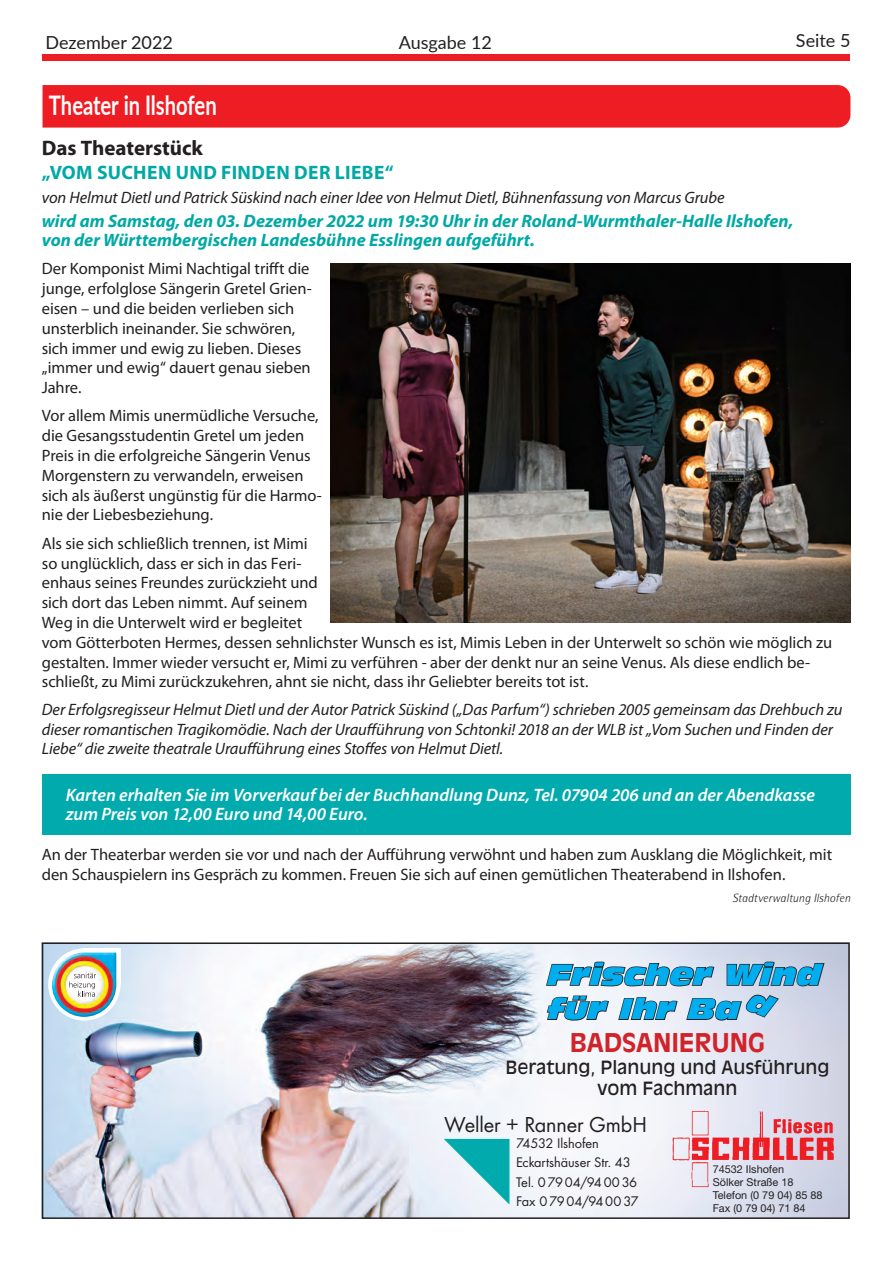
<style>
.page{position:relative;width:893px;height:1263px;background:#fff}
.page>*{position:absolute;margin:0;border:0;box-sizing:border-box;transform-origin:0 0}
.t1{font:italic 28.5px/34.2px "Antique Olive Nord";color:#00aeef}
.t2{font:700 27px "Lato";letter-spacing:-.005em;color:#fff;scale:.75 1}
.t3{font:700 25.5px "Antique Olive";color:#d1232a}
.t4{font:22.5px "Futura Boo";letter-spacing:-.005em;color:#231f20}
.t5{font:700 21px "Myriad Pro";letter-spacing:-.005em;color:#231f20}
.t6{font:700 19.5px "Myriad Pro";letter-spacing:.02em;color:#00a9a5}
.t7{font:italic 700 18px/19.5px "Myriad Pro";color:#00a9a5}
.t8{font:italic 600 18px/19.5px "Myriad Pro";letter-spacing:-.005em;color:#fff}
.t9{font:18px/21.6px "Antique Olive";color:#231f20;text-align:center}
.t10{font:18px "Lato";color:#231f20}
.t11{font:16.5px/19.8px "Myriad Pro";letter-spacing:-.005em;color:#231f20}
.t12{font:italic 16.5px/19.5px "Myriad Pro";letter-spacing:-.005em;color:#231f20}
.t13{font:14.4px/19.5px "Futura Boo";letter-spacing:-.005em;color:#231f20}
.t14{font:italic 300 12px "Rotis Semi Sans";letter-spacing:.005em;color:#231f20}
.t15{font:10.95px/13px "Helvetica Neue";color:#231f20}
</style>
<div class="page">
<div style="left:43px;top:54px;width:807px;height:7px;background:#ee1d23"></div>
<div style="left:43px;top:85px;width:807px;height:43px;background:#ee1d23"></div>
<img style="left:331px;top:264px;width:519px;height:359px">
<div style="left:42px;top:774px;width:808px;height:61px;background:#00aaad"></div>
<img style="left:45px;top:945px;width:802px;height:271px">
<div style="left:42px;top:942px;width:808px;height:277px;border:2px solid #231f20"></div>
<img style="left:664px;top:1110px;width:171px;height:79px">
<svg style="left:444px;top:1139px;width:65px;height:65px"></svg>
<div style="left:83px;top:948px;width:37px;height:37px;background:#fff"></div>
<svg style="left:48px;top:948px;width:72px;height:73px"></svg>
<img style="left:52px;top:952px;width:64px;height:65px">
<svg style="left:545px;top:961px;width:280px;height:136px"></svg>
<p class="t10" style="left:45px;top:30px;width:129px">Dezember 2022</p>
<p class="t10" style="left:399px;top:30px;width:95px">Ausgabe 12</p>
<p class="t10" style="left:796px;top:28px;width:56px">Seite 5</p>
<h2 class="t2" style="left:49px;top:85px;width:225px">Theater in Ilshofen</h2>
<p class="t5" style="left:42px;top:134px;width:163px">Das Theaterstück</p>
<p class="t6" style="left:42px;top:160px;width:353px">„VOM SUCHEN UND FINDEN DER LIEBE“</p>
<p class="t12" style="left:42px;top:187px;width:684px">von Helmut Dietl und Patrick Süskind nach einer Idee von Helmut Dietl, Bühnenfassung von Marcus Grube</p>
<p class="t7" style="left:42px;top:210px;width:753px">wird am Samstag, den 03. Dezember 2022 um 19:30 Uhr in der Roland-Wurmthaler-Halle Ilshofen, von der Württembergischen Landesbühne Esslingen aufgeführt.</p>
<p class="t11" style="left:42px;top:259px;width:272px">Der Komponist Mimi Nachtigal trifft die junge, erfolglose Sängerin Gretel Grien&shy;eisen – und die beiden verlieben sich unsterblich ineinander. Sie schwören, sich immer und ewig zu lieben. Dieses „immer und ewig“ dauert genau sieben Jahre.</p>
<p class="t11" style="left:42px;top:406px;width:282px">Vor allem Mimis unermüdliche Versuche, die Gesangsstudentin Gretel um jeden Preis in die erfolgreiche Sängerin Venus Morgenstern zu verwandeln, erweisen sich als äußerst ungünstig für die Harmo&shy;nie der Liebesbeziehung.</p>
<p class="t11" style="left:42px;top:533px;width:792px">Als sie sich schließlich trennen, ist Mimi<br>so unglücklich, dass er sich in das Feri-<br>enhaus seines Freundes zurückzieht und<br>sich dort das Leben nimmt. Auf seinem<br>Weg in die Unterwelt wird er begleitet<br>vom Götterboten Hermes, dessen sehnlichster Wunsch es ist, Mimis Leben in der Unterwelt so schön wie möglich zu gestalten. Immer wieder versucht er, Mimi zu verführen - aber der denkt nur an seine Venus. Als diese endlich be&shy;schließt, zu Mimi zurückzukehren, ahnt sie nicht, dass ihr Geliebter bereits tot ist.</p>
<p class="t12" style="left:42px;top:700px;width:802px">Der Erfolgsregisseur Helmut Dietl und der Autor Patrick Süskind („Das Parfum“) schrieben 2005 gemeinsam das Drehbuch zu dieser romantischen Tragikomödie. Nach der Uraufführung von Schtonki! 2018 an der WLB ist „Vom Suchen und Finden der<br>Liebe“ die zweite theatrale Uraufführung eines Stoffes von Helmut Dietl.</p>
<p class="t8" style="left:66px;top:784px;width:751px">Karten erhalten Sie im Vorverkauf bei der Buchhandlung Dunz, Tel. 07904 206 und an der Abendkasse zum Preis von 12,00 Euro und 14,00 Euro.</p>
<p class="t11" style="left:42px;top:845px;width:792px">An der Theaterbar werden sie vor und nach der Aufführung verwöhnt und haben zum Ausklang die Möglichkeit, mit den Schauspielern ins Gespräch zu kommen. Freuen Sie sich auf einen gemütlichen Theaterabend in Ilshofen.</p>
<p class="t14" style="left:732px;top:891px;width:119px">Stadtverwaltung Ilshofen</p>
<h1 class="t1" style="left:548px;top:957px;width:275px">Frischer Wind für Ihr Ba</h1>
<h3 class="t3" style="left:570px;top:1027px;width:197px">BADSANIERUNG</h3>
<p class="t9" style="left:505px;top:1056px;width:326px">Beratung, Planung und Ausführung vom Fachmann</p>
<h3 class="t4" style="left:445px;top:1111px;width:204px">Weller + Ranner GmbH</h3>
<p class="t13" style="left:516px;top:1133px;width:124px">74532 Ilshofen<br>Eckartshäuser Str. 43<br>Tel. 0 79 04/94 00 36<br>Fax 0 79 04/94 00 37</p>
<p class="t15" style="left:713px;top:1162px;width:111px">74532 Ilshofen<br>Sölker Straße 18<br>Telefon (0 79 04) 85 88<br>Fax (0 79 04) 71 84</p>
</div>
